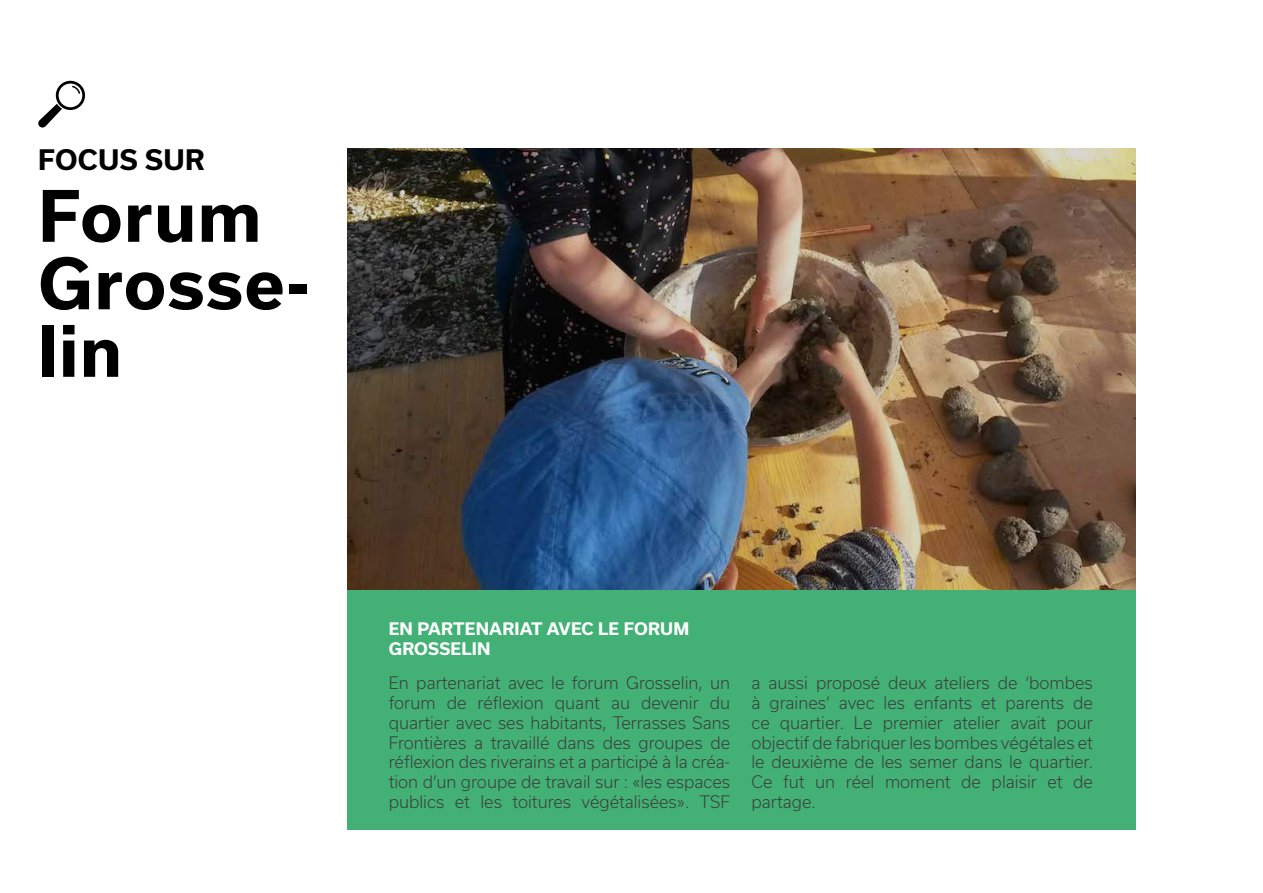
<style>
.page{position:relative;width:1263px;height:893px;background:#fff}
.page>*{position:absolute;margin:0;border:0;box-sizing:border-box;transform-origin:0 0}
.t1{font:700 67.5px/67.5px "Usual";letter-spacing:.02em;color:#000}
.t2{font:700 27px "Usual";letter-spacing:.015em;color:#000}
.t3{font:300 16.5px/19.8px "Usual";color:#3c3c3b;text-align:justify}
.t4{font:700 16.5px/19.8px "Usual";letter-spacing:.015em;color:#fff}
</style>
<div class="page">
<img style="left:347px;top:149px;width:788px;height:441px">
<div style="left:347px;top:590px;width:788px;height:239px;background:#43b176"></div>
<svg style="left:38px;top:81px;width:47px;height:47px"></svg>
<h2 class="t2" style="left:38px;top:145px;width:168px">FOCUS SUR</h2>
<h1 class="t1" style="left:38px;top:183px;width:272px">Forum<br>Grosse&shy;lin</h1>
<p class="t4" style="left:389px;top:619px;width:302px">EN PARTENARIAT AVEC LE FORUM<br>GROSSELIN</p>
<p class="t3" style="left:389px;top:673px;width:343px">En partenariat avec le forum Grosselin, un forum de réflexion quant au devenir du quartier avec ses habitants, Terrasses Sans Frontières a travaillé dans des groupes de réflexion des riverains et a participé à la créa&shy;tion d’un groupe de travail sur : «les espaces publics et les toitures végétalisées». TSF</p>
<p class="t3" style="left:751px;top:673px;width:343px">a aussi proposé deux ateliers de ‘bombes à graines’ avec les enfants et parents de ce quartier. Le premier atelier avait pour objectif de fabriquer les bombes végétales et le deuxième de les semer dans le quartier.<br>Ce fut un réel moment de plaisir et de partage.</p>
</div>
